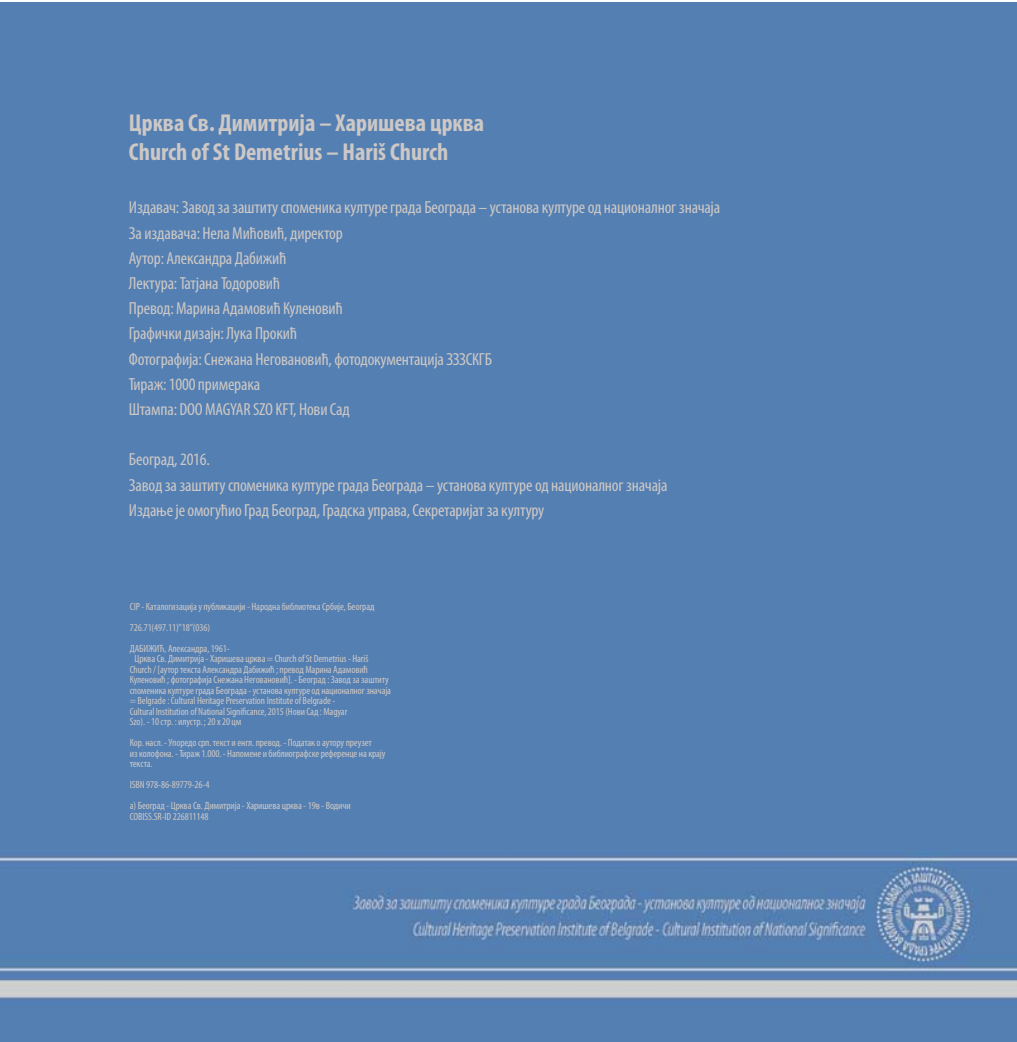
<style>
.page{position:relative;width:1017px;height:1042px;background:#fff}
.page>*{position:absolute;margin:0;border:0;box-sizing:border-box;transform-origin:0 0}
.t1{font:700 condensed 24.5px/29.4px "Myriad Pro";color:#cdc8c5}
.t2{font:condensed 17.5px/25.2px "Myriad Pro";letter-spacing:-.01em;color:#cdc8c5}
.t3{font:condensed 10.5px/10.5px "Myriad Pro";letter-spacing:-.01em;color:#cdc8c5}
</style>
<div class="page">
<div style="left:0;top:2px;width:1017px;height:1040px;background:#547fb2"></div>
<h1 class="t1" style="left:129px;top:108px;width:357px">Црква Св. Димитрија – Харишева црква<br>Church of St Demetrius – Hariš Church</h1>
<p class="t2" style="left:129px;top:195px;width:593px">Издавач: Завод за заштиту споменика културе града Београда – установа културе од националног значаја За издавача: Нела Мићовић, директор<br>Аутор: Александра Дабижић<br>Лектура: Татјана Тодоровић<br>Превод: Марина Адамовић Куленовић<br>Графички дизајн: Лука Прокић<br>Фотографија: Снежана Неговановић, фотодокументација ЗЗЗСКГБ<br>Тираж: 1000 примерака<br>Штампа: DOO MAGYAR SZO KFT, Нови Сад</p>
<h2 class="t2" style="left:129px;top:447px;width:540px">Београд, 2016.<br>Завод за заштиту споменика културе града Београда – установа културе од националног значаја<br>Издање је омогућио Град Београд, Градска управа, Секретаријат за културу</h2>
<p class="t3" style="left:130px;top:595px;width:246px;line-height:21px">CIP - Каталогизација у публикацији - Народна библиотека Србије, Београд<br>726.71(497.11)”18”(036)<br>ДАБИЖИЋ, Александра, 1961-</p>
<p class="t3" style="left:130px;top:653px;width:263px;text-indent:5px">Црква Св. Димитрија - Харишева црква = Church of St Demetrius - Hariš Church / [аутор текста Александра Дабижић ; превод Марина Адамовић Куленовић ; фотографија Снежана Неговановић]. - Београд : Завод за заштиту споменика културе града Београда - установа културе од националног значаја = Belgrade : Cultural Heritage Preservation Institute of Belgrade -<br>Cultural Institution of National Significance, 2015 (Нови Сад : Magyar<br>Szo). - 10 стр. : илустр. ; 20 x 20 цм</p>
<p class="t3" style="left:130px;top:737px;width:257px">Кор. насл. - Упоредо срп. текст и енгл. превод. - Податак о аутору преузет<br>из колофона. - Тираж 1.000. - Напомене и библиографске референце на крају текста.</p>
<p class="t3" style="left:130px;top:774px;width:222px;line-height:21px">ISBN 978-86-89779-26-4<br>a) Београд - Црква Св. Димитрија - Харишева црква - 19в - Водичи</p>
<p class="t3" style="left:130px;top:811px;width:80px">COBISS.SR-ID 226811148</p>
</div>
